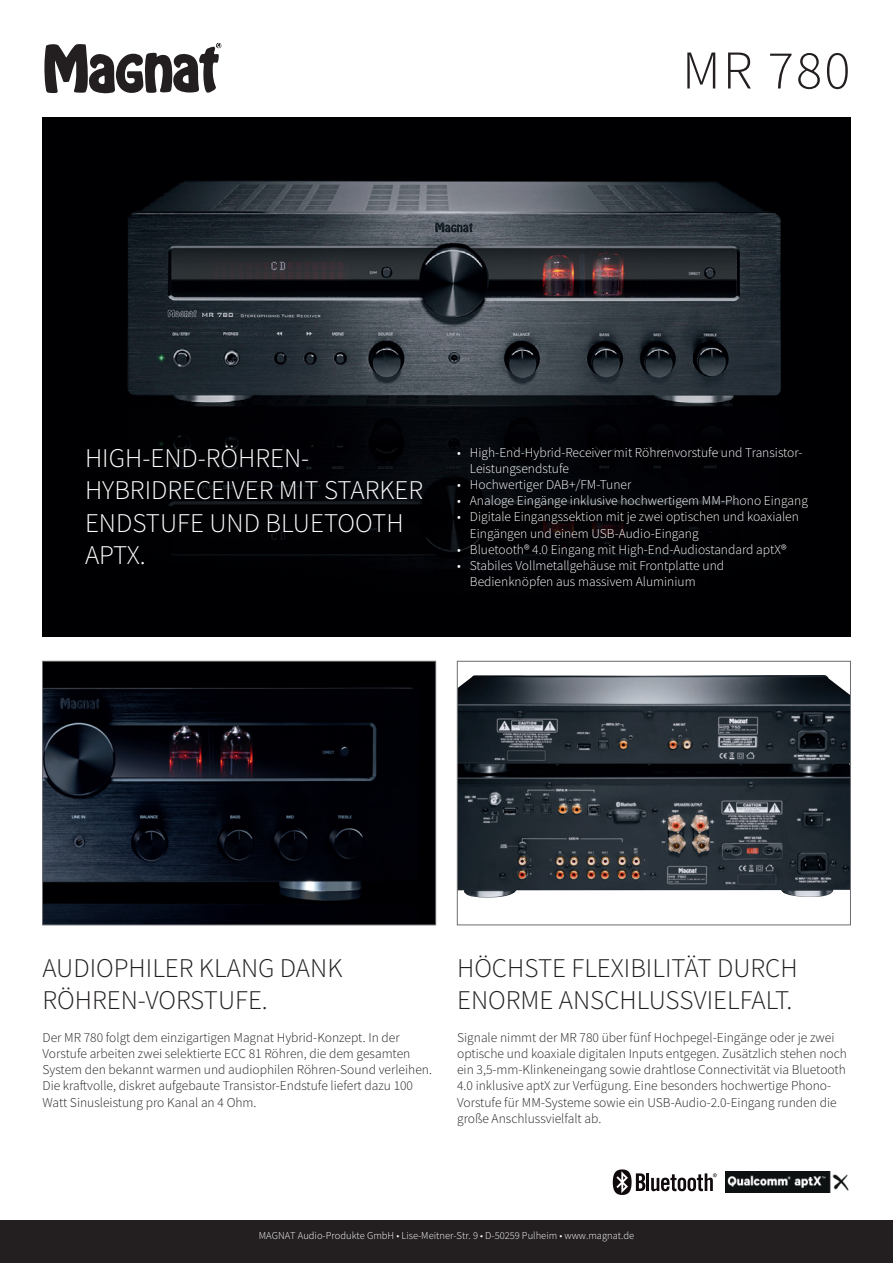
<style>
.page{position:relative;width:893px;height:1263px;background:#fff}
.page>*{position:absolute;margin:0;border:0;box-sizing:border-box;transform-origin:0 0}
.t1{font:300 54.6px "Source Sans Pro";color:#231f20}
.t2{font:300 27px/32.4px "Source Sans Pro";color:#231f20}
.t3{font:300 27px/32.4px "Source Sans Pro";color:#fff}
.t4{font:300 13.5px/16.2px "Source Sans Pro";color:#231f20}
.t5{font:300 13.5px/16.2px "Source Sans Pro";color:#fff}
.t6{font:300 10.5px "Source Sans Pro";color:#fff}
</style>
<div class="page">
<svg style="left:44px;top:43px;width:177px;height:51px"></svg>
<div style="left:0;top:1220px;width:893px;height:43px;background:#231f20"></div>
<img style="left:42px;top:118px;width:808px;height:519px">
<img style="left:44px;top:663px;width:390px;height:260px">
<div style="left:42px;top:661px;width:394px;height:264px;border:1px solid #6c6d70"></div>
<img style="left:459px;top:675px;width:390px;height:223px">
<div style="left:457px;top:661px;width:394px;height:264px;border:1px solid #6c6d70"></div>
<svg style="left:613px;top:1169px;width:104px;height:26px"></svg>
<img style="left:726px;top:1172px;width:123px;height:20px">
<h1 class="t1" style="left:682px;top:37px;width:170px">MR 780</h1>
<h2 class="t3" style="left:85px;top:442px;width:340px">HIGH-END-RÖHREN-<br>HYBRIDRECEIVER MIT STARKER<br>ENDSTUFE UND BLUETOOTH<br>APTX.</h2>
<p class="t5" style="left:470px;top:444px;width:334px;text-indent:-13px">• High-End-Hybrid-Receiver mit Röhrenvorstufe und Transistor-<br>Leistungsendstufe</p>
<p class="t5" style="left:457px;top:476px;width:176px">• Hochwertiger DAB+/FM-Tuner</p>
<p class="t5" style="left:457px;top:493px;width:352px">• Analoge Eingänge inklusive hochwertigem MM-Phono Eingang</p>
<p class="t5" style="left:470px;top:509px;width:331px;text-indent:-13px">• Digitale Eingangssektion mit je zwei optischen und koaxialen<br>Eingängen und einem USB-Audio-Eingang</p>
<p class="t5" style="left:457px;top:541px;width:331px">• Bluetooth® 4.0 Eingang mit High-End-Audiostandard aptX®</p>
<p class="t5" style="left:470px;top:557px;width:256px;text-indent:-13px">• Stabiles Vollmetallgehäuse mit Frontplatte und<br>Bedienknöpfen aus massivem Aluminium</p>
<h2 class="t2" style="left:43px;top:952px;width:301px">AUDIOPHILER KLANG DANK<br>RÖHREN-VORSTUFE.</h2>
<p class="t4" style="left:43px;top:1029px;width:391px">Der MR 780 folgt dem einzigartigen Magnat Hybrid-Konzept. In der Vorstufe arbeiten zwei selektierte ECC 81 Röhren, die dem gesamten System den bekannt warmen und audiophilen Röhren-Sound verleihen.<br>Die kraftvolle, diskret aufgebaute Transistor-Endstufe liefert dazu 100<br>Watt Sinusleistung pro Kanal an 4 Ohm.</p>
<h2 class="t2" style="left:457px;top:952px;width:342px">HÖCHSTE FLEXIBILITÄT DURCH<br>ENORME ANSCHLUSSVIELFALT.</h2>
<p class="t4" style="left:457px;top:1029px;width:391px">Signale nimmt der MR 780 über fünf Hochpegel-Eingänge oder je zwei optische und koaxiale digitalen Inputs entgegen. Zusätzlich stehen noch ein 3,5-mm-Klinkeneingang sowie drahtlose Connectivität via Bluetooth 4.0 inklusive aptX zur Verfügung. Eine besonders hochwertige Phono-Vorstufe für MM-Systeme sowie ein USB-Audio-2.0-Eingang runden die große Anschlussvielfalt ab.</p>
<p class="t6" style="left:259px;top:1229px;width:377px">MAGNAT Audio-Produkte GmbH • Lise-Meitner-Str. 9 • D-50259 Pulheim • www.magnat.de</p>
</div>
